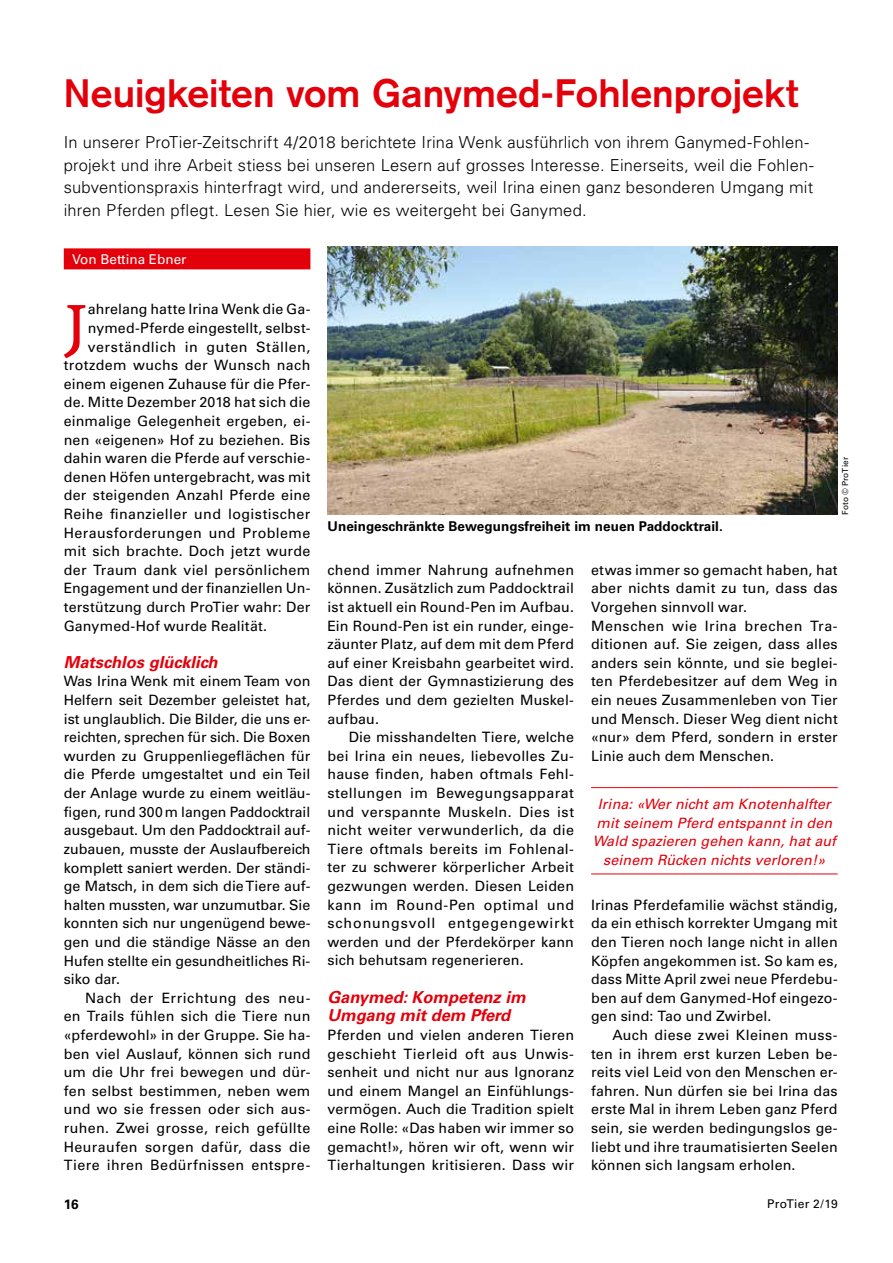
<style>
.page{position:relative;width:893px;height:1263px;background:#fff}
.page>*{position:absolute;margin:0;border:0;box-sizing:border-box;transform-origin:0 0}
.t1{font:59.55px "Fedra Serif A";color:#e3000b;scale:1.12 1}
.t2{font:700 39px "Akzidenz Grotesk";letter-spacing:.005em;color:#e3000b}
.t3{font:300 16.5px/22.5px "Univers LT Std";letter-spacing:.015em;color:#000}
.t4{font:italic 700 16.5px/18.6px "Univers LT Std";color:#e3000b}
.t5{font:14.25px/18.6px "Univers LT Std";letter-spacing:.01em;color:#000;text-align:justify}
.t6{font:italic 14.25px/18.6px "Univers LT Std";letter-spacing:.01em;color:#e3000b;text-align:center}
.t7{font:14.25px "Univers LT Std";letter-spacing:.03em;color:#000}
.t8{font:14.25px "Univers LT Std";letter-spacing:.035em;color:#000}
.t9{font:700 13.5px "Univers LT Std";letter-spacing:.005em;color:#000}
.t10{font:13.5px "Univers LT Std";color:#fff}
.t11{font:12px "Univers LT Std";letter-spacing:.025em;color:#000}
.t12{font:8.25px "Univers LT Std";letter-spacing:.005em;color:#000}
</style>
<div class="page">
<div style="left:64px;top:248px;width:246px;height:21px;background:#e3000b"></div>
<hr style="left:591px;top:787px;width:247px;height:1px;background:#e3000b">
<hr style="left:591px;top:873px;width:247px;height:1px;background:#e3000b">
<img style="left:327px;top:247px;width:511px;height:267px">
<h2 class="t2" style="left:64px;top:70px;width:736px">Neuigkeiten vom Ganymed-Fohlenprojekt</h2>
<p class="t3" style="left:64px;top:131px;width:751px">In unserer ProTier-Zeitschrift 4/2018 berichtete Irina Wenk ausführlich von ihrem Ganymed-Fohlen&shy;projekt und ihre Arbeit stiess bei unseren Lesern auf grosses Interesse. Einerseits, weil die Fohlen&shy;subventionspraxis hinterfragt wird, und andererseits, weil Irina einen ganz besonderen Umgang mit ihren Pferden pflegt. Lesen Sie hier, wie es weitergeht bei Ganymed.</p>
<p class="t10" style="left:72px;top:251px;width:116px">Von Bettina Ebner</p>
<h1 class="t1" style="left:65px;top:292px;width:22px">J</h1>
<p class="t5" style="left:88px;top:300px;width:224px">ahrelang hatte Irina Wenk die Ga-</p>
<p class="t5" style="left:88px;top:319px;width:224px">nymed-Pferde eingestellt, selbst-</p>
<p class="t8" style="left:88px;top:338px;width:224px">verständlich in guten Ställen,</p>
<p class="t7" style="left:64px;top:357px;width:248px">trotzdem wuchs der Wunsch nach</p>
<p class="t5" style="left:64px;top:375px;width:248px">einem eigenen Zuhause für die Pfer-</p>
<p class="t5" style="left:64px;top:393px;width:248px">de. Mitte Dezember 2018 hat sich die</p>
<p class="t5" style="left:64px;top:412px;width:248px">einmalige Gelegenheit ergeben, ei-</p>
<p class="t5" style="left:64px;top:430px;width:248px">nen «eigenen» Hof zu beziehen. Bis</p>
<p class="t5" style="left:64px;top:449px;width:248px">dahin waren die Pferde auf verschie-</p>
<p class="t5" style="left:64px;top:468px;width:248px">denen Höfen untergebracht, was mit</p>
<p class="t5" style="left:64px;top:486px;width:248px">der steigenden Anzahl Pferde eine</p>
<p class="t5" style="left:64px;top:505px;width:248px">Reihe finanzieller und logistischer</p>
<p class="t7" style="left:64px;top:524px;width:248px">Herausforderungen und Probleme</p>
<p class="t5" style="left:64px;top:542px;width:248px">mit sich brachte. Doch jetzt wurde</p>
<p class="t5" style="left:64px;top:560px;width:248px">der Traum dank viel persönlichem</p>
<p class="t5" style="left:64px;top:579px;width:248px">Engagement und der finanziellen Un-</p>
<p class="t5" style="left:64px;top:598px;width:248px">terstützung durch ProTier wahr: Der</p>
<p class="t5" style="left:64px;top:616px;width:205px">Ganymed-Hof wurde Realität.</p>
<p class="t4" style="left:64px;top:653px;width:155px">Matschlos glücklich</p>
<p class="t5" style="left:64px;top:672px;width:248px">Was Irina Wenk mit einem Team von Helfern seit Dezember geleistet hat, ist unglaublich. Die Bilder, die uns er&shy;reichten, sprechen für sich. Die Boxen wurden zu Gruppenliegeflächen für die Pferde umgestaltet und ein Teil der Anlage wurde zu einem weitläu&shy;figen, rund 300m langen Paddocktrail ausgebaut. Um den Paddocktrail auf&shy;zubauen, musste der Auslaufbereich komplett saniert werden. Der ständi&shy;ge Matsch, in dem sich die Tiere auf&shy;halten mussten, war unzumutbar. Sie konnten sich nur ungenügend bewe&shy;gen und die ständige Nässe an den Hufen stellte ein gesundheitliches Ri&shy;siko dar.</p>
<p class="t5" style="left:64px;top:988px;width:248px;text-indent:21px">Nach der Errichtung des neu&shy;en Trails fühlen sich die Tiere nun «pferdewohl» in der Gruppe. Sie ha&shy;ben viel Auslauf, können sich rund um die Uhr frei bewegen und dür&shy;fen selbst bestimmen, neben wem und wo sie fressen oder sich aus&shy;ruhen. Zwei grosse, reich gefüllte Heuraufen sorgen dafür, dass die Tiere ihren Bedürfnissen entspre-</p>
<p class="t9" style="left:327px;top:518px;width:397px">Uneingeschränkte Bewegungsfreiheit im neuen Paddocktrail.</p>
<p class="t12" style="left:840px;top:514px;width:59px;rotate:-90deg">Foto © ProTier</p>
<p class="t5" style="left:327px;top:560px;width:248px">chend immer Nahrung aufnehmen können. Zusätzlich zum Paddocktrail ist aktuell ein Round-Pen im Aufbau.<br>Ein Round-Pen ist ein runder, einge&shy;zäunter Platz, auf dem mit dem Pferd auf einer Kreisbahn gearbeitet wird.<br>Das dient der Gymnastizierung des Pferdes und dem gezielten Muskel&shy;aufbau.</p>
<p class="t5" style="left:327px;top:728px;width:248px;text-indent:21px">Die misshandelten Tiere, welche bei Irina ein neues, liebevolles Zu&shy;hause finden, haben oftmals Fehl&shy;stellungen im Bewegungsapparat und verspannte Muskeln. Dies ist nicht weiter verwunderlich, da die Tiere oftmals bereits im Fohlenal&shy;ter zu schwerer körperlicher Arbeit gezwungen werden. Diesen Leiden kann im Round-Pen optimal und schonungsvoll entgegengewirkt werden und der Pferdekörper kann sich behutsam regenerieren.</p>
<p class="t4" style="left:327px;top:988px;width:200px">Ganymed: Kompetenz im<br>Umgang mit dem Pferd</p>
<p class="t5" style="left:327px;top:1026px;width:248px">Pferden und vielen anderen Tieren geschieht Tierleid oft aus Unwis&shy;senheit und nicht nur aus Ignoranz und einem Mangel an Einfühlungs&shy;vermögen. Auch die Tradition spielt eine Rolle: «Das haben wir immer so gemacht!», hören wir oft, wenn wir Tierhaltungen kritisieren. Dass wir</p>
<p class="t5" style="left:591px;top:561px;width:248px;text-align:left">etwas immer so gemacht haben, hat aber nichts damit zu tun, dass das<br>Vorgehen sinnvoll war.<br>Menschen wie Irina brechen Tra&shy;ditionen auf. Sie zeigen, dass alles anders sein könnte, und sie beglei&shy;ten Pferdebesitzer auf dem Weg in ein neues Zusammenleben von Tier und Mensch. Dieser Weg dient nicht «nur» dem Pferd, sondern in erster<br>Linie auch dem Menschen.</p>
<p class="t6" style="left:593px;top:795px;width:245px">Irina: «Wer nicht am Knotenhalfter mit seinem Pferd entspannt in den Wald spazieren gehen kann, hat auf seinem Rücken nichts verloren!»</p>
<p class="t5" style="left:591px;top:895px;width:248px">Irinas Pferdefamilie wächst ständig, da ein ethisch korrekter Umgang mit den Tieren noch lange nicht in allen Köpfen angekommen ist. So kam es, dass Mitte April zwei neue Pferdebu&shy;ben auf dem Ganymed-Hof eingezo&shy;gen sind: Tao und Zwirbel.</p>
<p class="t5" style="left:591px;top:1026px;width:248px;text-indent:21px">Auch diese zwei Kleinen muss&shy;ten in ihrem erst kurzen Leben be&shy;reits viel Leid von den Menschen er&shy;fahren. Nun dürfen sie bei Irina das erste Mal in ihrem Leben ganz Pferd sein, sie werden bedingungslos ge&shy;liebt und ihre traumatisierten Seelen können sich langsam erholen.</p>
<p class="t9" style="left:64px;top:1196px;width:17px">16</p>
<p class="t11" style="left:767px;top:1196px;width:72px">ProTier 2/19</p>
</div>
